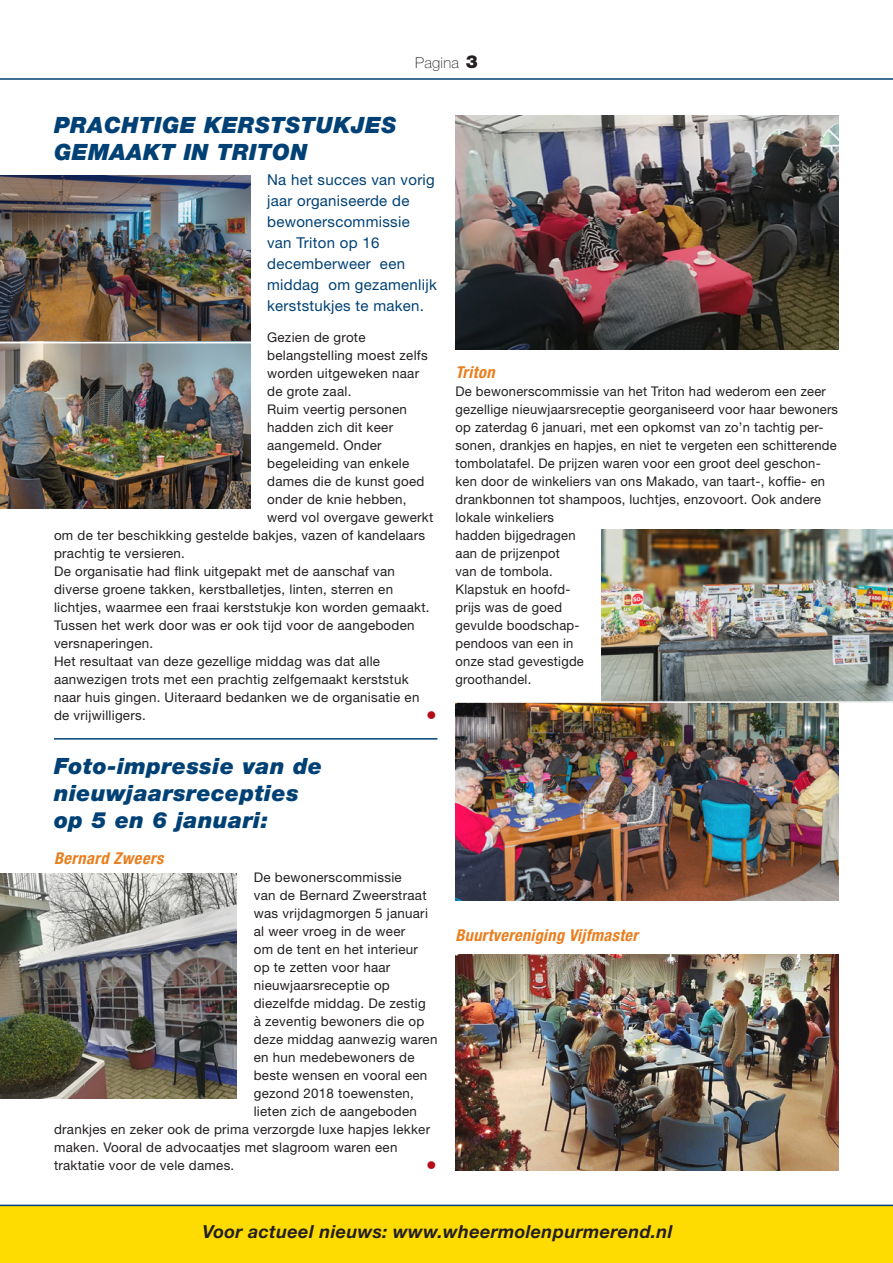
<style>
.page{position:relative;width:893px;height:1263px;background:#fff}
.page>*{position:absolute;margin:0;border:0;box-sizing:border-box;transform-origin:0 0}
._05_Kop_Klein{font:italic 900 22.5px/27px "Helvetica Neue";letter-spacing:.02em;color:#004175}
.t1{font:italic 700 18px "Helvetica Neue";letter-spacing:.02em;color:#231f20}
._03_Subkopje{font:italic 700 condensed 16.35px "Helvetica Neue";letter-spacing:.02em;color:#ea7e1d}
._02_Intro{font:15px/21px "Helvetica Neue";letter-spacing:.02em;color:#004175}
.t2{font:100 15px "Helvetica Neue";letter-spacing:.02em;color:#231f20}
._01_Plat{font:13.35px/18px "Helvetica Neue";letter-spacing:.02em;color:#231f20}
._08_Eindregel_stoppe{font:13.35px/18px "Helvetica Neue";letter-spacing:.02em;color:#231f20}
._08_Eindregel_stoppe-2{font:13.35px "Wingdings";color:#b50e1a}
.s1{font-weight:900;font-size:18px}
</style>
<div class="page">
<div style="left:0;top:1206px;width:893px;height:57px;background:#ffdc01"></div>
<hr style="left:0;top:1205px;width:893px;height:1px;background:#004175">
<hr style="left:0;top:78px;width:893px;height:2px;background:#004175">
<img style="left:1px;top:176px;width:249px;height:332px">
<img style="left:602px;top:529px;width:291px;height:172px">
<img style="left:455px;top:115px;width:384px;height:234px">
<img style="left:455px;top:954px;width:384px;height:216px">
<img style="left:455px;top:703px;width:384px;height:197px">
<img style="left:1px;top:873px;width:236px;height:225px">
<hr style="left:54px;top:738px;width:383px;height:2px;background:#004175">
<hr style="left:0;top:342px;width:259px;height:1px;background:#fff">
<p class="t2" style="left:415px;top:54px;width:64px">Pagina <span class="s1">3</span></p>
<p class="_05_Kop_Klein" style="left:54px;top:111px;width:344px">PRACHTIGE KERSTSTUKJES<br>GEMAAKT IN TRITON</p>
<p class="_02_Intro" style="left:267px;top:169px;width:171px">Na het succes van vorig jaar organiseerde de bewonerscommissie van Triton op 16 decemberweer een middag om gezamenlijk kerststukjes te maken.</p>
<p class="_01_Plat" style="left:267px;top:328px;width:162px">Gezien de grote belangstelling moest zelfs worden uitgeweken naar de grote zaal.</p>
<p class="_01_Plat" style="left:267px;top:400px;width:141px">Ruim veertig personen</p>
<p class="_01_Plat" style="left:267px;top:418px;width:127px">hadden zich dit keer</p>
<p class="_01_Plat" style="left:267px;top:436px;width:116px">aangemeld. Onder</p>
<p class="_01_Plat" style="left:267px;top:454px;width:144px">begeleiding van enkele</p>
<p class="_01_Plat" style="left:267px;top:472px;width:159px">dames die de kunst goed</p>
<p class="_01_Plat" style="left:267px;top:490px;width:141px">onder de knie hebben,</p>
<p class="_01_Plat" style="left:267px;top:508px;width:168px">werd vol overgave gewerkt</p>
<p class="_01_Plat" style="left:54px;top:526px;width:373px">om de ter beschikking gestelde bakjes, vazen of kandelaars</p>
<p class="_01_Plat" style="left:54px;top:544px;width:132px">prachtig te versieren.</p>
<p class="_01_Plat" style="left:54px;top:562px;width:377px">De organisatie had flink uitgepakt met de aanschaf van diverse groene takken, kerstballetjes, linten, sterren en lichtjes, waarmee een fraai kerststukje kon worden gemaakt.<br>Tussen het werk door was er ook tijd voor de aangeboden versnaperingen.</p>
<p class="_08_Eindregel_stoppe" style="left:54px;top:652px;width:367px">Het resultaat van deze gezellige middag was dat alle aanwezigen trots met een prachtig zelfgemaakt kerststuk naar huis gingen. Uiteraard bedanken we de organisatie en de vrijwilligers.</p>
<p class="_08_Eindregel_stoppe-2" style="left:427px;top:708px;width:11px">●</p>
<p class="_05_Kop_Klein" style="left:54px;top:752px;width:270px">Foto-impressie van de nieuwjaarsrecepties op 5 en 6 januari:</p>
<p class="_03_Subkopje" style="left:54px;top:848px;width:111px">Bernard Zweers</p>
<p class="_08_Eindregel_stoppe" style="left:254px;top:868px;width:149px">De bewonerscommissie</p>
<p class="_08_Eindregel_stoppe" style="left:254px;top:886px;width:174px">van de Bernard Zweerstraat</p>
<p class="_08_Eindregel_stoppe" style="left:254px;top:904px;width:176px">was vrijdagmorgen 5 januari</p>
<p class="_08_Eindregel_stoppe" style="left:254px;top:922px;width:153px">al weer vroeg in de weer</p>
<p class="_08_Eindregel_stoppe" style="left:254px;top:940px;width:166px">om de tent en het interieur</p>
<p class="_08_Eindregel_stoppe" style="left:254px;top:958px;width:138px">op te zetten voor haar</p>
<p class="_08_Eindregel_stoppe" style="left:254px;top:976px;width:138px">nieuwjaarsreceptie op</p>
<p class="_08_Eindregel_stoppe" style="left:254px;top:994px;width:174px">diezelfde middag. De zestig</p>
<p class="_08_Eindregel_stoppe" style="left:254px;top:1012px;width:172px">à zeventig bewoners die op</p>
<p class="_08_Eindregel_stoppe" style="left:254px;top:1030px;width:185px">deze middag aanwezig waren</p>
<p class="_08_Eindregel_stoppe" style="left:254px;top:1048px;width:162px">en hun medebewoners de</p>
<p class="_08_Eindregel_stoppe" style="left:254px;top:1066px;width:175px">beste wensen en vooral een</p>
<p class="_08_Eindregel_stoppe" style="left:254px;top:1084px;width:162px">gezond 2018 toewensten,</p>
<p class="_08_Eindregel_stoppe" style="left:254px;top:1102px;width:165px">lieten zich de aangeboden</p>
<p class="_08_Eindregel_stoppe" style="left:54px;top:1120px;width:378px">drankjes en zeker ook de prima verzorgde luxe hapjes lekker</p>
<p class="_08_Eindregel_stoppe" style="left:54px;top:1138px;width:345px">maken. Vooral de advocaatjes met slagroom waren een</p>
<p class="_08_Eindregel_stoppe" style="left:54px;top:1156px;width:182px">traktatie voor de vele dames.</p>
<p class="_08_Eindregel_stoppe-2" style="left:427px;top:1158px;width:11px">●</p>
<p class="_03_Subkopje" style="left:455px;top:362px;width:41px">Triton</p>
<p class="_01_Plat" style="left:455px;top:382px;width:384px">De bewonerscommissie van het Triton had wederom een zeer gezellige nieuwjaarsreceptie georganiseerd voor haar bewoners op zaterdag 6 januari, met een opkomst van zo’n tachtig per&shy;sonen, drankjes en hapjes, en niet te vergeten een schitterende tombolatafel. De prijzen waren voor een groot deel geschon&shy;ken door de winkeliers van ons Makado, van taart-, koffie- en drankbonnen tot shampoos, luchtjes, enzovoort. Ook andere lokale winkeliers<br>hadden bijgedragen<br>aan de prijzenpot<br>van de tombola.<br>Klapstuk en hoofd-<br>prijs was de goed<br>gevulde boodschap-<br>pendoos van een in<br>onze stad gevestigde<br>groothandel.</p>
<p class="_03_Subkopje" style="left:455px;top:925px;width:184px">Buurtvereniging Vijfmaster</p>
<p class="t1" style="left:202px;top:1221px;width:472px">Voor actueel nieuws: www.wheermolenpurmerend.nl</p>
</div>
